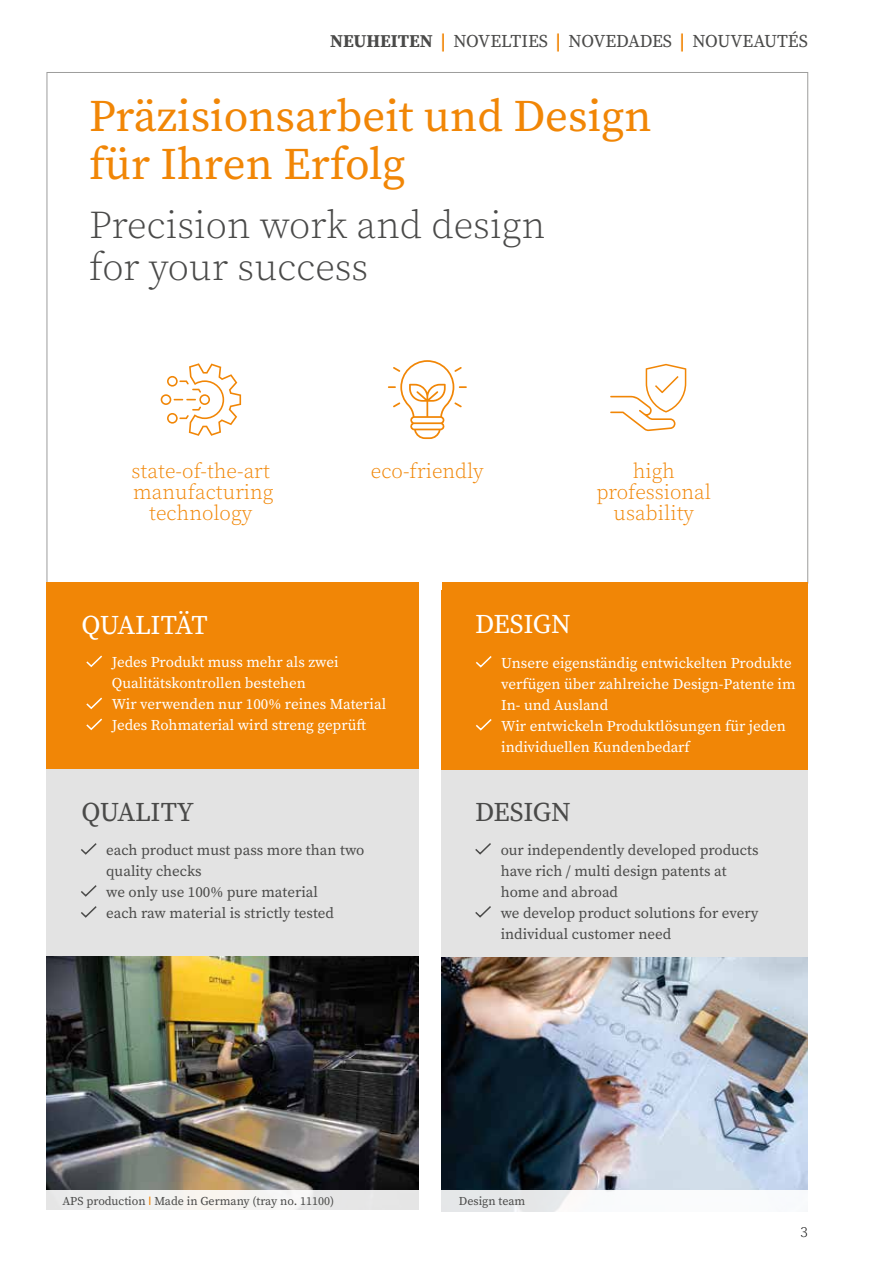
<style>
.page{position:relative;width:893px;height:1263px;background:#fff}
.page>*{position:absolute;margin:0;border:0;box-sizing:border-box;transform-origin:0 0}
.t1{font:45px/48px "Source Serif Pro";color:#f18606}
.t2{font:300 39px/42px "Source Serif Pro";color:#4a4a49}
.t3{font:27px "Source Serif Pro";letter-spacing:-.02em;color:#fff}
.t4{font:27px "Source Serif Pro";letter-spacing:-.01em;color:#4a4a49}
.t5{font:300 21px/21px "Source Serif Pro";color:#f18606;text-align:center}
.t6{font:18px "Source Serif Pro";letter-spacing:-.01em;color:#4a4a49}
.t7{font:15px/21px "Source Serif Pro";color:#fff}
.t8{font:15px/21px "Source Serif Pro";color:#4a4a49}
.t9{font:300 15px "Source Serif Pro";color:#000}
.t10{font:12px "Source Serif Pro";color:#4a4a49}
.s1{font-weight:700}
.s2{font-weight:700;color:#f18606}
.s3{font-family:"Frutiger LT Std";font-stretch:condensed;color:#f18606}
</style>
<div class="page">
<div style="left:47px;top:583px;width:372px;height:187px;background:#f18606"></div>
<img style="left:441px;top:957px;width:367px;height:233px">
<div style="left:441px;top:770px;width:367px;height:187px;background:#e3e3e3"></div>
<div style="left:47px;top:770px;width:372px;height:187px;background:#e3e3e3"></div>
<div style="left:441px;top:1190px;width:367px;height:22px;background:linear-gradient(to right,#e6e7e8,#fff)"></div>
<img style="left:47px;top:957px;width:372px;height:233px">
<div style="left:47px;top:1190px;width:372px;height:22px;background:#f0f1ef"></div>
<svg style="left:81px;top:843px;width:16px;height:12px"></svg>
<svg style="left:81px;top:885px;width:16px;height:12px"></svg>
<svg style="left:81px;top:906px;width:16px;height:12px"></svg>
<div style="left:441px;top:583px;width:367px;height:187px;background:#f18606"></div>
<svg style="left:475px;top:843px;width:16px;height:12px"></svg>
<svg style="left:475px;top:906px;width:16px;height:12px"></svg>
<svg style="left:610px;top:364px;width:76px;height:67px"></svg>
<svg style="left:388px;top:360px;width:79px;height:79px"></svg>
<svg style="left:161px;top:363px;width:80px;height:73px"></svg>
<svg style="left:86px;top:655px;width:16px;height:13px"></svg>
<svg style="left:86px;top:697px;width:16px;height:13px"></svg>
<svg style="left:86px;top:718px;width:16px;height:13px"></svg>
<svg style="left:476px;top:656px;width:16px;height:12px"></svg>
<svg style="left:476px;top:719px;width:16px;height:12px"></svg>
<p class="t6" style="left:330px;top:29px;width:479px"><span class="s1">NEUHEITEN</span> <span class="s2">|</span> NOVELTIES <span class="s2">|</span> NOVEDADES <span class="s2">|</span> NOUVEAUTÉS</p>
<h1 class="t1" style="left:89px;top:92px;width:564px">Präzisionsarbeit und Design für Ihren Erfolg</h1>
<h2 class="t2" style="left:89px;top:204px;width:457px">Precision work and design for your success</h2>
<h3 class="t5" style="left:132px;top:461px;width:144px">state-of-the-art manufacturing technology</h3>
<h3 class="t3" style="left:81px;top:606px;width:128px">QUALITÄT</h3>
<h3 class="t5" style="left:371px;top:461px;width:114px">eco-friendly</h3>
<h3 class="t5" style="left:596px;top:461px;width:116px">high professional usability</h3>
<h3 class="t3" style="left:475px;top:606px;width:97px">DESIGN</h3>
<p class="t7" style="left:112px;top:652px;width:276px">Jedes Produkt muss mehr als zwei Qualitätskontrollen bestehen<br>Wir verwenden nur 100% reines Material Jedes Rohmaterial wird streng geprüft</p>
<p class="t7" style="left:501px;top:652px;width:296px">Unsere eigenständig entwickelten Produkte verfügen über zahlreiche Design-Patente im In- und Ausland<br>Wir entwickeln Produktlösungen für jeden individuellen Kundenbedarf</p>
<h3 class="t4" style="left:81px;top:794px;width:114px">QUALITY</h3>
<p class="t8" style="left:106px;top:839px;width:260px">each product must pass more than two quality checks<br>we only use 100% pure material<br>each raw material is strictly tested</p>
<h3 class="t4" style="left:475px;top:793px;width:97px">DESIGN</h3>
<p class="t8" style="left:501px;top:839px;width:259px">our independently developed products have rich / multi design patents at home and abroad<br>we develop product solutions for every individual customer need</p>
<p class="t10" style="left:62px;top:1193px;width:273px">APS production <span class="s3">I</span> Made in Germany (tray no. 11100)</p>
<p class="t10" style="left:459px;top:1193px;width:68px">Design team</p>
<p class="t9" style="left:800px;top:1223px;width:9px">3</p>
</div>
